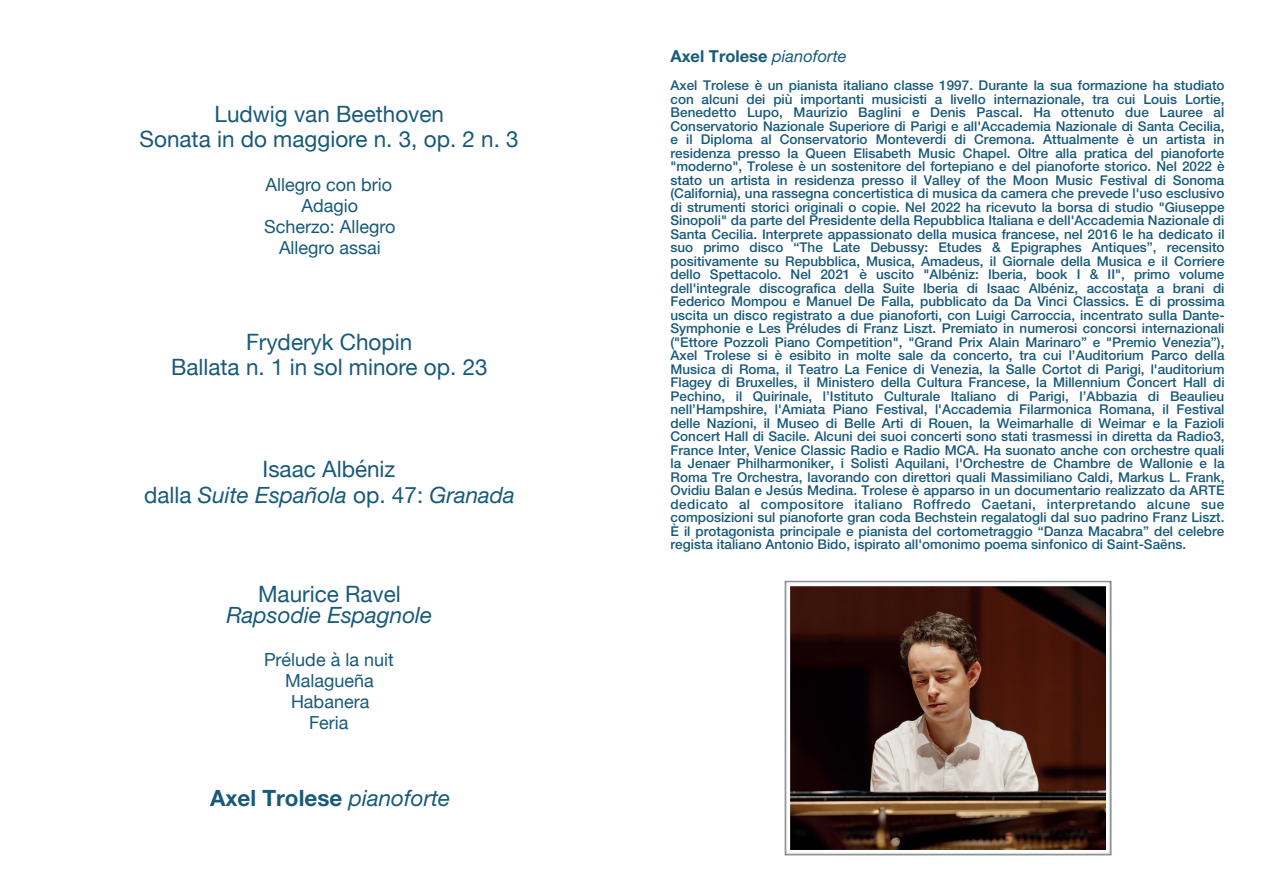
<style>
.page{position:relative;width:1263px;height:893px;background:#fff}
.page>*{position:absolute;margin:0;border:0;box-sizing:border-box;transform-origin:0 0}
.t1{font:22.5px/25.5px "Helvetica Neue";color:#185a7a;text-align:center}
.t2{font:700 22.5px "Helvetica Neue";color:#185a7a}
.t3{font:italic 22.5px "Helvetica Neue";color:#185a7a}
.t4{font:18px/21px "Helvetica Neue";color:#185a7a;text-align:center}
.t5{font:700 16.5px "Helvetica Neue";color:#185a7a}
.t6{font:500 13.5px/13.5px "Helvetica Neue";color:#185a7a;text-align:justify}
.s1{font-style:italic}
.s2{font-weight:400;font-style:italic}
</style>
<div class="page">
<img style="left:785px;top:580px;width:327px;height:275px">
<img style="left:790px;top:586px;width:316px;height:263px">
<h1 class="t1" style="left:140px;top:102px;width:381px">Ludwig van Beethoven<br>Sonata in do maggiore n. 3, op. 2 n. 3</h1>
<h2 class="t4" style="left:264px;top:175px;width:133px">Allegro con brio<br>Adagio<br>Scherzo: Allegro<br>Allegro assai</h2>
<h1 class="t1" style="left:171px;top:330px;width:318px">Fryderyk Chopin<br>Ballata n. 1 in sol minore op. 23</h1>
<h1 class="t1" style="left:144px;top:458px;width:372px">Isaac Albéniz<br>dalla <span class="s1">Suite Española</span> op. 47: <span class="s1">Granada</span></h1>
<h1 class="t1" style="left:258px;top:582px;width:144px">Maurice Ravel</h1>
<h1 class="t3" style="left:227px;top:601px;width:207px">Rapsodie Espagnole</h1>
<h2 class="t4" style="left:264px;top:650px;width:131px">Prélude à la nuit<br>Malagueña<br>Habanera<br>Feria</h2>
<h1 class="t2" style="left:210px;top:784px;width:242px">Axel Trolese <span class="s2">pianoforte</span></h1>
<p class="t5" style="left:670px;top:45px;width:178px">Axel Trolese <span class="s2">pianoforte</span></p>
<p class="t6" style="left:670px;top:78px;width:556px">Axel Trolese è un pianista italiano classe 1997. Durante la sua formazione ha studiato con alcuni dei più importanti musicisti a livello internazionale, tra cui Louis Lortie, Benedetto Lupo, Maurizio Baglini e Denis Pascal. Ha ottenuto due Lauree al Conservatorio Nazionale Superiore di Parigi e all'Accademia Nazionale di Santa Cecilia, e il Diploma al Conservatorio Monteverdi di Cremona. Attualmente è un artista in residenza presso la Queen Elisabeth Music Chapel. Oltre alla pratica del pianoforte "moderno", Trolese è un sostenitore del fortepiano e del pianoforte storico. Nel 2022 è stato un artista in residenza presso il Valley of the Moon Music Festival di Sonoma (California), una rassegna concertistica di musica da camera che prevede l'uso esclusivo di strumenti storici originali o copie. Nel 2022 ha ricevuto la borsa di studio "Giuseppe Sinopoli" da parte del Presidente della Repubblica Italiana e dell'Accademia Nazionale di Santa Cecilia. Interprete appassionato della musica francese, nel 2016 le ha dedicato il suo primo disco “The Late Debussy: Etudes &amp; Epigraphes Antiques”, recensito positivamente su Repubblica, Musica, Amadeus, il Giornale della Musica e il Corriere dello Spettacolo. Nel 2021 è uscito "Albéniz: Iberia, book I &amp; II", primo volume dell'integrale discografica della Suite Iberia di Isaac Albéniz, accostata a brani di Federico Mompou e Manuel De Falla, pubblicato da Da Vinci Classics. È di prossima uscita un disco registrato a due pianoforti, con Luigi Carroccia, incentrato sulla Dante-Symphonie e Les Préludes di Franz Liszt. Premiato in numerosi concorsi internazionali ("Ettore Pozzoli Piano Competition", "Grand Prix Alain Marinaro” e "Premio Venezia”), Axel Trolese si è esibito in molte sale da concerto, tra cui l’Auditorium Parco della Musica di Roma, il Teatro La Fenice di Venezia, la Salle Cortot di Parigi, l'auditorium Flagey di Bruxelles, il Ministero della Cultura Francese, la Millennium Concert Hall di Pechino, il Quirinale, l’Istituto Culturale Italiano di Parigi, l’Abbazia di Beaulieu nell’Hampshire, l'Amiata Piano Festival, l'Accademia Filarmonica Romana, il Festival delle Nazioni, il Museo di Belle Arti di Rouen, la Weimarhalle di Weimar e la Fazioli Concert Hall di Sacile. Alcuni dei suoi concerti sono stati trasmessi in diretta da Radio3, France Inter, Venice Classic Radio e Radio MCA. Ha suonato anche con orchestre quali la Jenaer Philharmoniker, i Solisti Aquilani, l'Orchestre de Chambre de Wallonie e la Roma Tre Orchestra, lavorando con direttori quali Massimiliano Caldi, Markus L. Frank, Ovidiu Balan e Jesús Medina. Trolese è apparso in un documentario realizzato da ARTE dedicato al compositore italiano Roffredo Caetani, interpretando alcune sue composizioni sul pianoforte gran coda Bechstein regalatogli dal suo padrino Franz Liszt.<br>È il protagonista principale e pianista del cortometraggio “Danza Macabra” del celebre regista italiano Antonio Bido, ispirato all'omonimo poema sinfonico di Saint-Saëns.</p>
</div>
